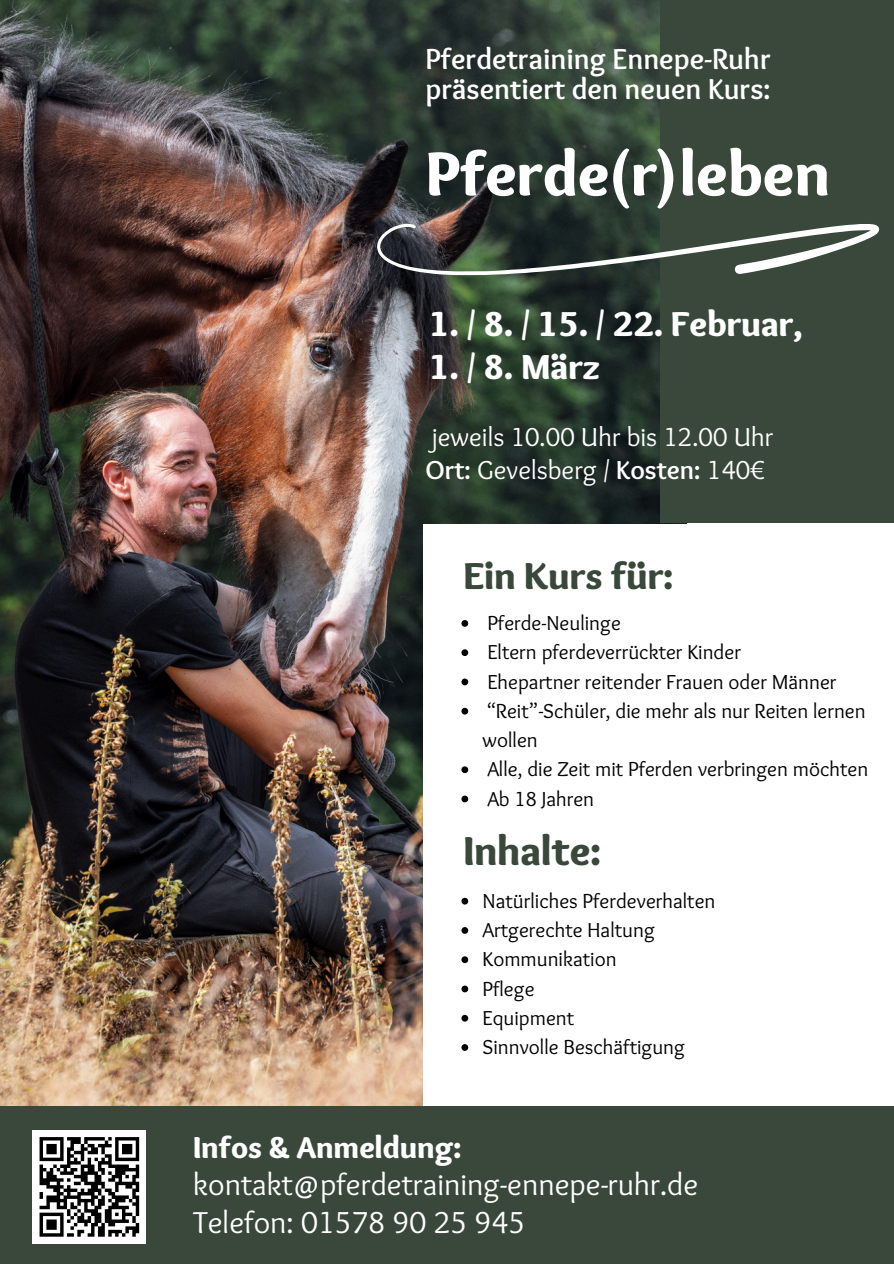
<style>
.page{position:relative;width:894px;height:1264px;background:#fff}
.page>*{position:absolute;margin:0;border:0;box-sizing:border-box;transform-origin:0 0}
.t1{font:900 64.2px "Overlock";color:#fff}
.t2{font:900 42px "Overlock";color:#39483a}
.t3{font:900 39px "Overlock";color:#39483a}
.t4{font:900 36px "Overlock";color:#fff}
.t5{font:31.5px/37.2px "Overlock";color:#fff}
.t6{font:700 30px/29.2px "Overlock";color:#fff}
.t7{font:27px/32.7px "Overlock";color:#fff}
.t8{font:21px/29.2px "Overlock";color:#000}
.s1{font-weight:700}
.s2{font-weight:900}
</style>
<div class="page">
<img style="left:0;top:0;width:659px;height:1106px">
<div style="left:423px;top:523px;width:470px;height:740px;background:#fff"></div>
<svg style="left:461px;top:620px;width:7px;height:6px"></svg>
<svg style="left:461px;top:649px;width:7px;height:7px"></svg>
<svg style="left:461px;top:678px;width:7px;height:7px"></svg>
<svg style="left:461px;top:707px;width:7px;height:7px"></svg>
<svg style="left:461px;top:766px;width:7px;height:7px"></svg>
<svg style="left:461px;top:795px;width:7px;height:7px"></svg>
<svg style="left:461px;top:897px;width:7px;height:7px"></svg>
<svg style="left:461px;top:927px;width:7px;height:6px"></svg>
<svg style="left:461px;top:956px;width:7px;height:7px"></svg>
<svg style="left:461px;top:985px;width:7px;height:7px"></svg>
<svg style="left:461px;top:1014px;width:7px;height:7px"></svg>
<svg style="left:461px;top:1044px;width:7px;height:6px"></svg>
<div style="left:0;top:1106px;width:893px;height:157px;background:#39483a"></div>
<div style="left:659px;top:0;width:234px;height:523px;background:#39483a"></div>
<svg style="left:376px;top:223px;width:503px;height:52px"></svg>
<div style="left:33px;top:1130px;width:113px;height:113px;background:#fff"></div>
<svg style="left:39px;top:1137px;width:101px;height:100px"></svg>
<p class="t6" style="left:425px;top:44px;width:346px">Pferdetraining Ennepe-Ruhr präsentiert den neuen Kurs:</p>
<p class="t1" style="left:425px;top:133px;width:406px">Pferde(r)leben</p>
<p class="t4" style="left:429px;top:301px;width:375px">1. / 8. / 15. / 22. Februar,</p>
<p class="t4" style="left:429px;top:344px;width:173px">1. / 8. März</p>
<p class="t7" style="left:425px;top:420px;width:349px">jeweils 10.00 Uhr bis 12.00 Uhr<br><span class="s1">Ort:</span> Gevelsberg / <span class="s1">Kosten:</span> 140€</p>
<p class="t3" style="left:463px;top:551px;width:211px">Ein Kurs für:</p>
<h4 class="t8" style="left:487px;top:608px;width:135px">Pferde-Neulinge</h4>
<h1 class="t8" style="left:487px;top:637px;width:255px">Eltern pferdeverrückter Kinder</h1>
<p class="t8" style="left:487px;top:666px;width:350px">Ehepartner reitender Frauen oder Männer</p>
<h3 class="t8" style="left:482px;top:695px;width:384px">“Reit”-Schüler, die mehr als nur Reiten lernen wollen</h3>
<h6 class="t8" style="left:487px;top:754px;width:382px">Alle, die Zeit mit Pferden verbringen möchten</h6>
<h2 class="t8" style="left:487px;top:783px;width:108px">Ab 18 Jahren</h2>
<p class="t2" style="left:463px;top:824px;width:139px">Inhalte:</p>
<p class="t8" style="left:482px;top:885px;width:234px">Natürliches Pferdeverhalten</p>
<p class="t8" style="left:482px;top:915px;width:174px">Artgerechte Haltung</p>
<p class="t8" style="left:482px;top:944px;width:136px">Kommunikation</p>
<p class="t8" style="left:482px;top:973px;width:54px">Pflege</p>
<p class="t8" style="left:482px;top:1002px;width:93px">Equipment</p>
<h2 class="t8" style="left:482px;top:1032px;width:204px">Sinnvolle Beschäftigung</h2>
<p class="t5" style="left:193px;top:1128px;width:506px"><span class="s2">Infos &amp; Anmeldung: </span>kontakt@pferdetraining-ennepe-ruhr.de<br>Telefon: 01578 90 25 945</p>
</div>
